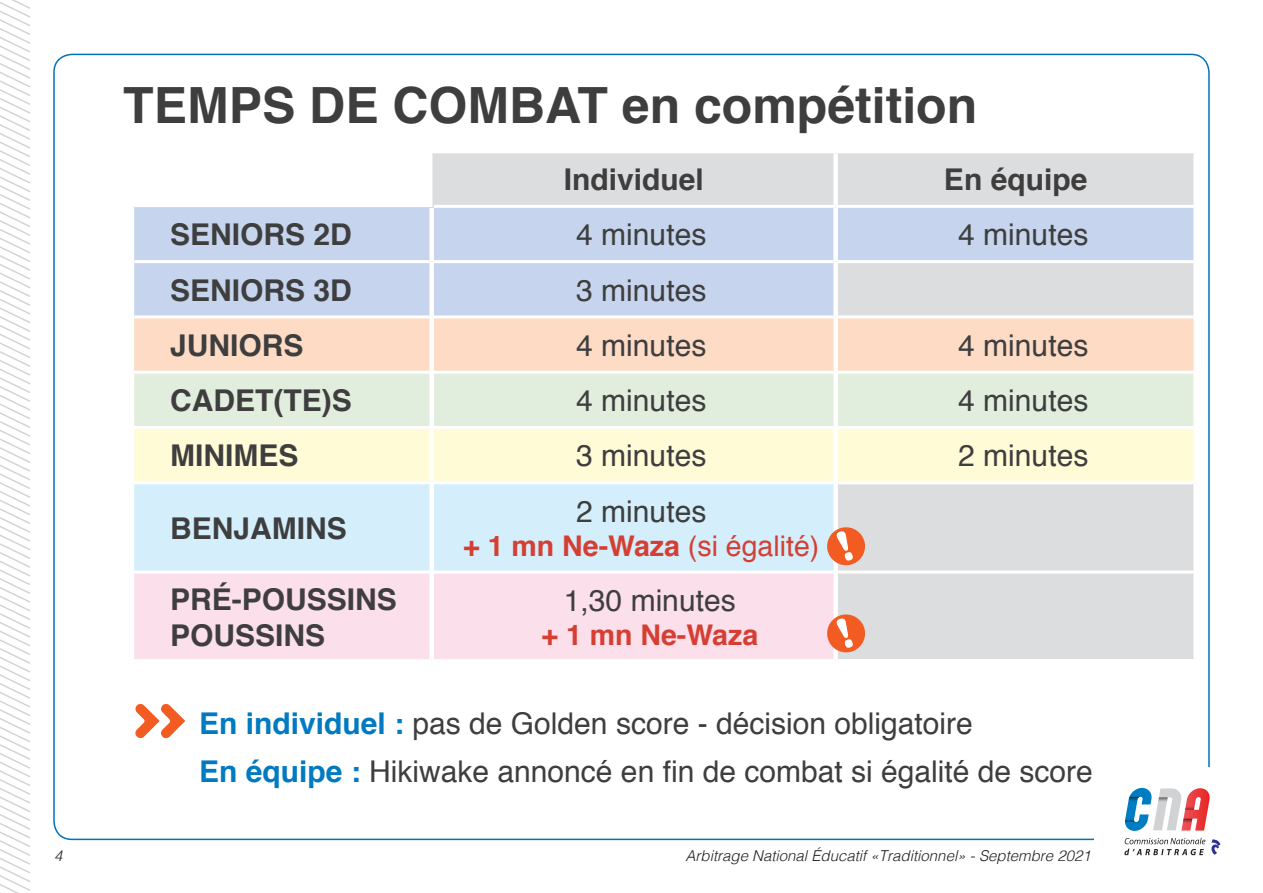
<style>
.page{position:relative;width:1263px;height:893px;background:#fff}
.page>*{position:absolute;margin:0;border:0;box-sizing:border-box;transform-origin:0 0}
.t1{font:700 49.95px "Helvetica";color:#3e3e3f}
.t2{font:30px "Helvetica";color:#3e3e3f}
.t3{font:700 30px/36px "Helvetica";color:#3e3e3f}
.t4{font:700 28.5px "Helvetica";color:#d53f33}
.t5{font:italic 300 15px "Helvetica";color:#231f20}
.s1{font-weight:400}
.s2{font-weight:700;color:#007ac0}
</style>
<div class="page">
<svg style="left:1125px;top:788px;width:85px;height:43px"></svg>
<svg style="left:1124px;top:838px;width:96px;height:17px"></svg>
<svg style="left:0;top:0;width:29px;height:893px"></svg>
<svg style="left:135px;top:704px;width:50px;height:35px"></svg>
<div style="left:432px;top:153px;width:761px;height:506px;background:#dcdddf"></div>
<svg style="left:134px;top:206px;width:1059px;height:109px;background:#c9d6ea"></svg>
<div style="left:134px;top:318px;width:1059px;height:53px;background:#fddbc5"></div>
<div style="left:134px;top:374px;width:1059px;height:52px;background:#e1eedd"></div>
<div style="left:134px;top:429px;width:1059px;height:52px;background:#fffbd6"></div>
<div style="left:134px;top:484px;width:699px;height:87px;background:#d4effb"></div>
<div style="left:134px;top:574px;width:699px;height:85px;background:#fbdfeb"></div>
<hr style="left:134px;top:260px;width:295px;height:3px;background:#fff">
<hr style="left:434px;top:260px;width:399px;height:3px;background:#fff">
<hr style="left:838px;top:260px;width:355px;height:3px;background:#fff">
<hr style="left:434px;top:315px;width:399px;height:3px;background:#fff">
<hr style="left:838px;top:315px;width:355px;height:3px;background:#fff">
<hr style="left:434px;top:371px;width:399px;height:3px;background:#fff">
<hr style="left:838px;top:371px;width:355px;height:3px;background:#fff">
<hr style="left:434px;top:426px;width:399px;height:3px;background:#fff">
<hr style="left:838px;top:426px;width:355px;height:3px;background:#fff">
<hr style="left:434px;top:481px;width:399px;height:3px;background:#fff">
<hr style="left:838px;top:481px;width:355px;height:3px;background:#fff">
<hr style="left:434px;top:571px;width:399px;height:3px;background:#fff">
<hr style="left:838px;top:571px;width:355px;height:3px;background:#fff">
<hr style="left:434px;top:205px;width:402px;height:3px;background:#fff">
<hr style="left:836px;top:205px;width:362px;height:3px;background:#fff">
<div style="left:833px;top:153px;width:5px;height:52px;background:#fff"></div>
<div style="left:429px;top:208px;width:5px;height:54px;background:#fff"></div>
<div style="left:833px;top:208px;width:5px;height:54px;background:#fff"></div>
<div style="left:429px;top:262px;width:5px;height:55px;background:#fff"></div>
<div style="left:833px;top:262px;width:5px;height:55px;background:#fff"></div>
<div style="left:429px;top:317px;width:5px;height:55px;background:#fff"></div>
<div style="left:833px;top:317px;width:5px;height:55px;background:#fff"></div>
<div style="left:429px;top:372px;width:5px;height:55px;background:#fff"></div>
<div style="left:833px;top:372px;width:5px;height:55px;background:#fff"></div>
<div style="left:429px;top:427px;width:5px;height:56px;background:#fff"></div>
<div style="left:833px;top:427px;width:5px;height:56px;background:#fff"></div>
<div style="left:429px;top:483px;width:5px;height:89px;background:#fff"></div>
<div style="left:833px;top:483px;width:5px;height:89px;background:#fff"></div>
<div style="left:429px;top:572px;width:5px;height:87px;background:#fff"></div>
<div style="left:833px;top:572px;width:5px;height:87px;background:#fff"></div>
<hr style="left:134px;top:206px;width:298px;height:1px;background:#fff">
<svg style="left:825px;top:526px;width:42px;height:41px;background:#eb9c7e"></svg>
<svg style="left:825px;top:613px;width:42px;height:41px;background:#f09a7c"></svg>
<p class="t1" style="left:123px;top:65px;width:855px">TEMPS DE COMBAT en compétition</p>
<p class="t3" style="left:564px;top:162px;width:142px">Individuel</p>
<p class="t3" style="left:944px;top:162px;width:145px">En équipe</p>
<p class="t3" style="left:170px;top:217px;width:183px">SENIORS 2D</p>
<p class="t2" style="left:576px;top:212px;width:132px">4 minutes</p>
<p class="t2" style="left:958px;top:212px;width:132px">4 minutes</p>
<p class="t3" style="left:170px;top:272px;width:183px">SENIORS 3D</p>
<p class="t2" style="left:576px;top:267px;width:132px">3 minutes</p>
<p class="t3" style="left:170px;top:328px;width:135px">JUNIORS</p>
<p class="t2" style="left:576px;top:322px;width:132px">4 minutes</p>
<p class="t2" style="left:958px;top:322px;width:132px">4 minutes</p>
<p class="t3" style="left:170px;top:383px;width:183px">CADET(TE)S</p>
<p class="t2" style="left:576px;top:377px;width:132px">4 minutes</p>
<p class="t2" style="left:958px;top:377px;width:132px">4 minutes</p>
<p class="t3" style="left:170px;top:438px;width:130px">MINIMES</p>
<p class="t2" style="left:576px;top:433px;width:132px">3 minutes</p>
<p class="t2" style="left:958px;top:433px;width:132px">2 minutes</p>
<p class="t3" style="left:170px;top:510px;width:178px">BENJAMINS</p>
<p class="t2" style="left:576px;top:488px;width:132px">2 minutes</p>
<p class="t4" style="left:463px;top:523px;width:358px">+ 1 mn Ne-Waza <span class="s1">(si égalité)</span></p>
<p class="t3" style="left:170px;top:582px;width:228px">PRÉ-POUSSINS<br>POUSSINS</p>
<p class="t2" style="left:564px;top:577px;width:173px">1,30 minutes</p>
<p class="t4" style="left:541px;top:612px;width:218px">+ 1 mn Ne-Waza</p>
<p class="t2" style="left:199px;top:700px;width:775px"><span class="s2">En individuel :</span> pas de Golden score - décision obligatoire</p>
<p class="t2" style="left:199px;top:749px;width:895px"><span class="s2">En équipe :</span> Hikiwake annoncé en fin de combat si égalité de score</p>
<p class="t5" style="left:54px;top:843px;width:10px">4</p>
<p class="t5" style="left:685px;top:843px;width:407px">Arbitrage National Éducatif «Traditionnel» - Septembre 2021</p>
</div>
